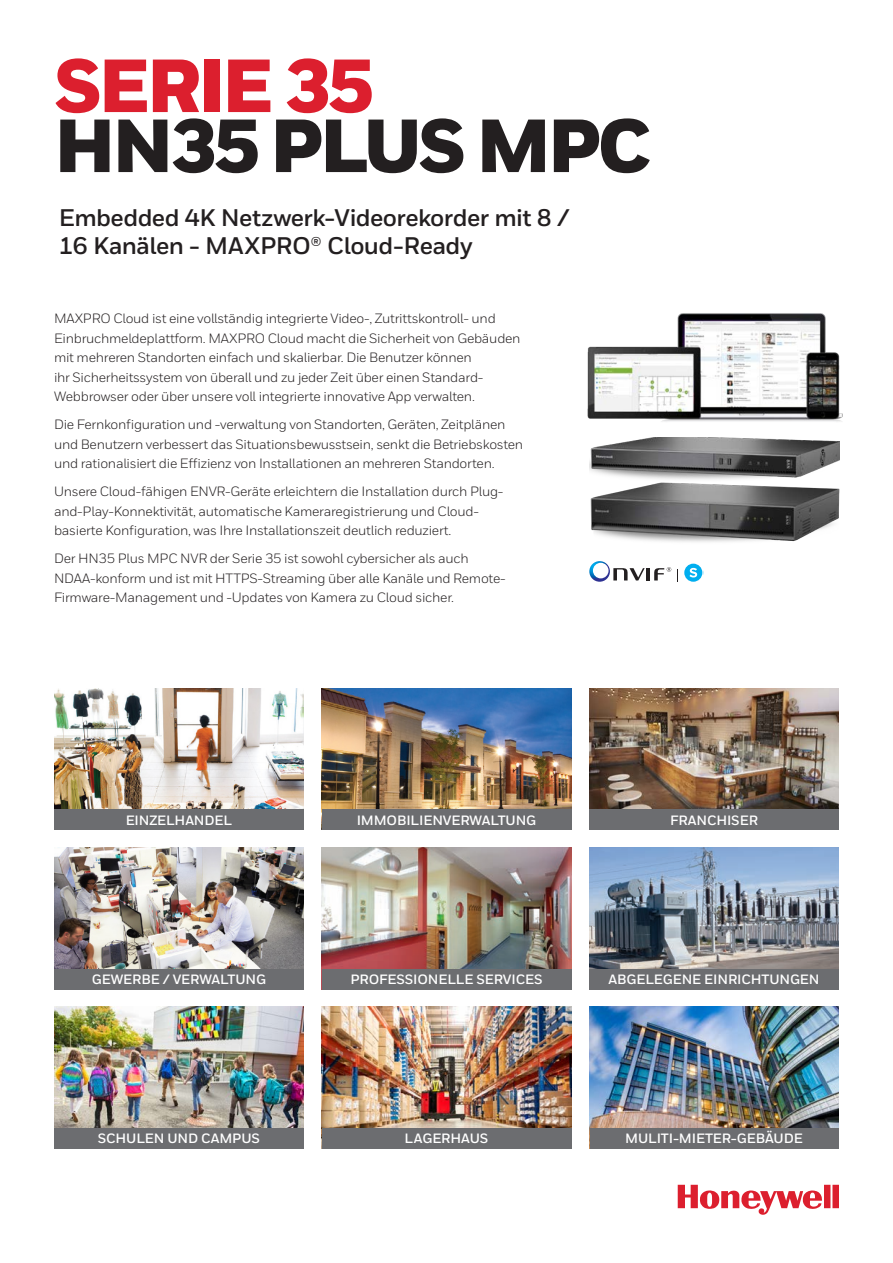
<style>
.page{position:relative;width:893px;height:1263px;background:#fff}
.page>*{position:absolute;margin:0;border:0;box-sizing:border-box;transform-origin:0 0}
._06_Inside__Heading{font:900 75px "Honeywell Sans";letter-spacing:-.05em;color:#231f20}
._06_Inside__Heading-2{font:900 75px "Honeywell Sans";letter-spacing:-.05em;color:#dc1f2e}
._02_Cover__Subtitle{font:700 24px/28.5px "Honeywell Sans";letter-spacing:-.025em;color:#231f20}
.Bullet_text{font:13.5px/19.5px "Honeywell Sans";letter-spacing:-.02em;color:#231f20}
.NOTES{font:700 13.5px "Honeywell Sans";letter-spacing:-.01em;color:#fff}
</style>
<div class="page">
<img style="left:589px;top:688px;width:250px;height:122px">
<img style="left:54px;top:688px;width:250px;height:122px">
<img style="left:322px;top:688px;width:249px;height:122px">
<div style="left:589px;top:810px;width:250px;height:20px;background:#6c6d70"></div>
<div style="left:54px;top:810px;width:250px;height:20px;background:#6c6d70"></div>
<div style="left:322px;top:810px;width:249px;height:20px;background:#6c6d70"></div>
<img style="left:322px;top:847px;width:249px;height:122px">
<img style="left:589px;top:847px;width:250px;height:122px">
<img style="left:54px;top:847px;width:250px;height:122px">
<div style="left:54px;top:969px;width:250px;height:20px;background:#6c6d70"></div>
<div style="left:322px;top:969px;width:249px;height:20px;background:#6c6d70"></div>
<div style="left:589px;top:969px;width:250px;height:20px;background:#6c6d70"></div>
<img style="left:322px;top:1006px;width:249px;height:122px">
<img style="left:590px;top:1006px;width:248px;height:122px">
<img style="left:54px;top:1006px;width:250px;height:122px">
<div style="left:54px;top:1128px;width:250px;height:20px;background:#6c6d70"></div>
<div style="left:322px;top:1128px;width:249px;height:20px;background:#6c6d70"></div>
<div style="left:590px;top:1128px;width:248px;height:20px;background:#6c6d70"></div>
<img style="left:587px;top:313px;width:256px;height:109px">
<hr style="left:646px;top:568px;width:4px;height:12px;background:#231f20">
<svg style="left:589px;top:561px;width:56px;height:21px"></svg>
<svg style="left:654px;top:567px;width:17px;height:13px"></svg>
<svg style="left:677px;top:569px;width:1px;height:13px"></svg>
<div style="left:684px;top:564px;width:18px;height:18px;background:#00aeef;border-radius:50%"></div>
<svg style="left:689px;top:568px;width:8px;height:9px"></svg>
<img style="left:589px;top:438px;width:250px;height:104px">
<svg style="left:678px;top:1185px;width:161px;height:30px"></svg>
<p class="_06_Inside__Heading-2" style="left:54px;top:40px;width:321px">SERIE 35</p>
<p class="_06_Inside__Heading" style="left:54px;top:100px;width:598px">HN35 PLUS MPC</p>
<p class="_02_Cover__Subtitle" style="left:59px;top:204px;width:512px">Embedded 4K Netzwerk-Videorekorder mit 8 /<br>16 Kanälen - MAXPRO® Cloud-Ready</p>
<p class="Bullet_text" style="left:54px;top:309px;width:468px">MAXPRO Cloud ist eine vollständig integrierte Video-, Zutrittskontroll- und Einbruchmeldeplattform. MAXPRO Cloud macht die Sicherheit von Gebäuden mit mehreren Standorten einfach und skalierbar. Die Benutzer können<br>ihr Sicherheitssystem von überall und zu jeder Zeit über einen Standard-Webbrowser oder über unsere voll integrierte innovative App verwalten.</p>
<p class="Bullet_text" style="left:54px;top:415px;width:471px">Die Fernkonfiguration und -verwaltung von Standorten, Geräten, Zeitplänen und Benutzern verbessert das Situationsbewusstsein, senkt die Betriebskosten und rationalisiert die Effizienz von Installationen an mehreren Standorten.</p>
<p class="Bullet_text" style="left:54px;top:482px;width:451px">Unsere Cloud-fähigen ENVR-Geräte erleichtern die Installation durch Plug&shy;and-Play-Konnektivität, automatische Kameraregistrierung und Cloud&shy;basierte Konfiguration, was Ihre Installationszeit deutlich reduziert.</p>
<p class="Bullet_text" style="left:54px;top:549px;width:453px">Der HN35 Plus MPC NVR der Serie 35 ist sowohl cybersicher als auch<br>NDAA-konform und ist mit HTTPS-Streaming über alle Kanäle und Remote-<br>Firmware-Management und -Updates von Kamera zu Cloud sicher.</p>
<p class="NOTES" style="left:126px;top:812px;width:108px">EINZELHANDEL</p>
<p class="NOTES" style="left:357px;top:812px;width:181px">IMMOBILIENVERWALTUNG</p>
<p class="NOTES" style="left:670px;top:812px;width:89px">FRANCHISER</p>
<p class="NOTES" style="left:92px;top:971px;width:176px">GEWERBE / VERWALTUNG</p>
<p class="NOTES" style="left:350px;top:971px;width:194px">PROFESSIONELLE SERVICES</p>
<p class="NOTES" style="left:609px;top:971px;width:212px">ABGELEGENE EINRICHTUNGEN</p>
<p class="NOTES" style="left:98px;top:1130px;width:164px">SCHULEN UND CAMPUS</p>
<p class="NOTES" style="left:405px;top:1130px;width:85px">LAGERHAUS</p>
<p class="NOTES" style="left:625px;top:1130px;width:179px">MULITI-MIETER-GEBÄUDE</p>
</div>
